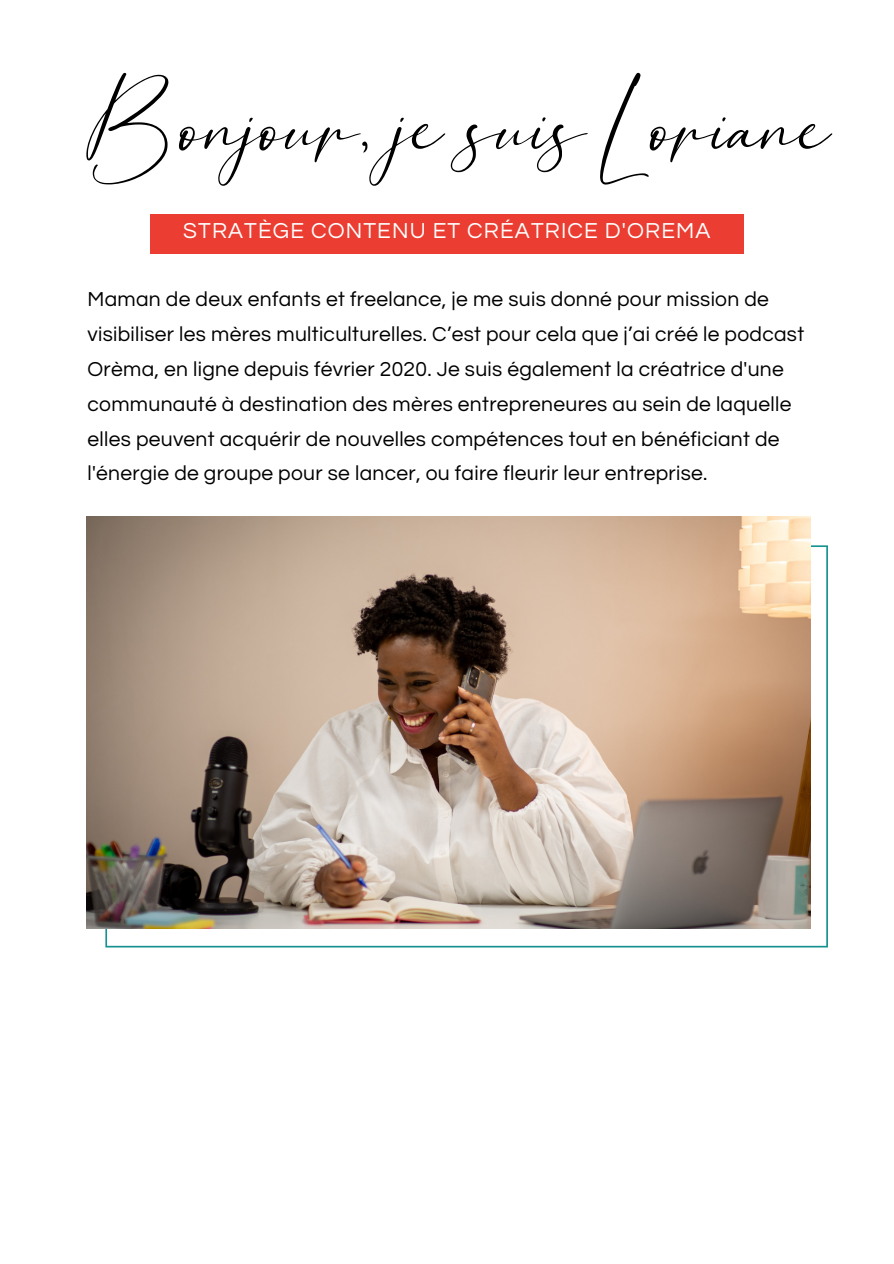
<style>
.page{position:relative;width:894px;height:1264px;background:#fff}
.page>*{position:absolute;margin:0;border:0;box-sizing:border-box;transform-origin:0 0}
.t1{font:95.25px "Breattogis";letter-spacing:.005em;color:#000}
.t2{font:22.5px "Questrial";letter-spacing:.05em;color:#fff}
.t3{font:21px/34.8px "Questrial";letter-spacing:.015em;color:#000}
</style>
<div class="page">
<svg style="left:105px;top:545px;width:722px;height:402px"></svg>
<img style="left:86px;top:517px;width:724px;height:411px">
<div style="left:150px;top:214px;width:593px;height:40px;background:#eb3d31"></div>
<h1 class="t1" style="left:98px;top:55px;width:734px">Bonjour, je suis Loriane</h1>
<h2 class="t2" style="left:183px;top:220px;width:528px">STRATÈGE CONTENU ET CRÉATRICE D'OREMA</h2>
<p class="t3" style="left:87px;top:282px;width:718px">Maman de deux enfants et freelance, je me suis donné pour mission de visibiliser les mères multiculturelles. C’est pour cela que j’ai créé le podcast Orèma, en ligne depuis février 2020. Je suis également la créatrice d'une communauté à destination des mères entrepreneures au sein de laquelle elles peuvent acquérir de nouvelles compétences tout en bénéficiant de l'énergie de groupe pour se lancer, ou faire fleurir leur entreprise.</p>
</div>
